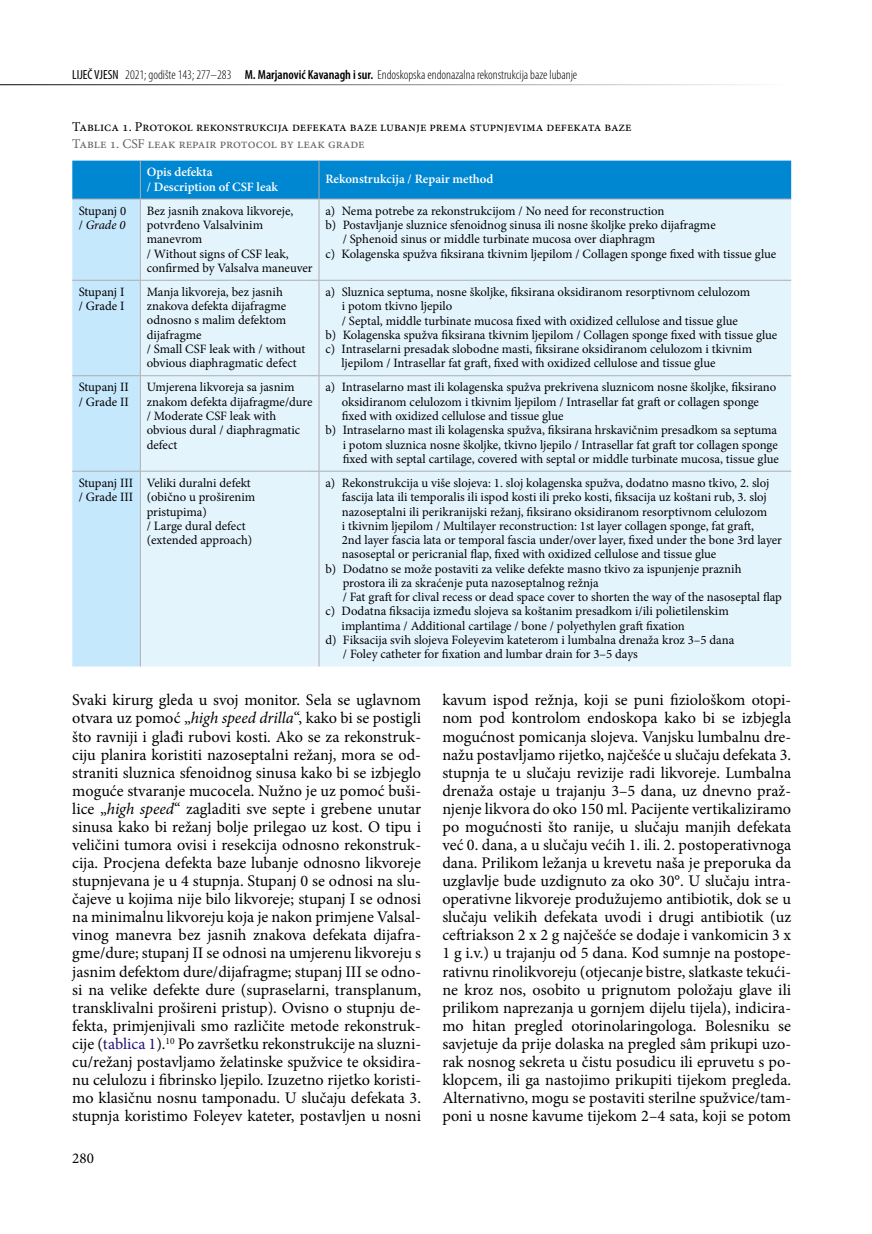
<style>
.page{position:relative;width:872px;height:1234px;background:#fff}
.page>*{position:absolute;margin:0;border:0;box-sizing:border-box;transform-origin:0 0}
.t1{font:16.2px/18px "Minion Pro";color:#000;text-align:justify}
.t2{font:15px "Minion Pro";color:#000}
.t3{font:13.5px "Minion Pro";color:#000}
.t4{font:13.5px "Minion Pro";color:#646365}
.t5{font:300 condensed 13.2px "Myriad Pro";color:#000}
.t6{font:12.75px/14.2px "Minion Pro";letter-spacing:-.005em;color:#000}
.t7{font:600 12.75px/14.2px "Minion Pro";color:#fff}
.s1{font-weight:400}
.s2{font-weight:600}
.s3{font-style:italic}
.s4{color:#231177}
</style>
<div class="page">
<hr style="left:0;top:84px;width:791px;height:1px;background:#000">
<svg style="left:72px;top:160px;width:719px;height:506px;background:#6bbbe7"></svg>
<div style="left:141px;top:200px;width:650px;height:466px;background:#e4f4fd"></div>
<hr style="left:140px;top:160px;width:1px;height:39px;background:#adaeb1">
<hr style="left:319px;top:160px;width:1px;height:39px;background:#adaeb1">
<hr style="left:72px;top:199px;width:68px;height:1px;background:#adaeb1">
<hr style="left:140px;top:199px;width:179px;height:1px;background:#adaeb1">
<hr style="left:140px;top:199px;width:1px;height:81px;background:#adaeb1">
<hr style="left:319px;top:199px;width:472px;height:1px;background:#adaeb1">
<hr style="left:319px;top:199px;width:1px;height:81px;background:#adaeb1">
<hr style="left:72px;top:280px;width:68px;height:1px;background:#adaeb1">
<hr style="left:140px;top:280px;width:179px;height:1px;background:#adaeb1">
<hr style="left:140px;top:280px;width:1px;height:95px;background:#adaeb1">
<hr style="left:319px;top:280px;width:472px;height:1px;background:#adaeb1">
<hr style="left:319px;top:280px;width:1px;height:95px;background:#adaeb1">
<hr style="left:72px;top:375px;width:68px;height:1px;background:#adaeb1">
<hr style="left:140px;top:375px;width:179px;height:1px;background:#adaeb1">
<hr style="left:140px;top:376px;width:1px;height:94px;background:#adaeb1">
<hr style="left:319px;top:375px;width:472px;height:1px;background:#adaeb1">
<hr style="left:319px;top:376px;width:1px;height:94px;background:#adaeb1">
<hr style="left:72px;top:470px;width:68px;height:1px;background:#adaeb1">
<hr style="left:140px;top:470px;width:179px;height:1px;background:#adaeb1">
<hr style="left:140px;top:471px;width:1px;height:195px;background:#adaeb1">
<hr style="left:319px;top:470px;width:472px;height:1px;background:#adaeb1">
<hr style="left:319px;top:471px;width:1px;height:195px;background:#adaeb1">
<p class="t5" style="left:72px;top:67px;width:506px"><span class="s1">LIJEČ VJESN</span> 2021; godište 143; 277–283 <span class="s2">M. Marjanović Kavanagh i sur.</span> Endoskopska endonazalna rekonstrukcija baze lubanje</p>
<p class="t3" style="left:72px;top:118px;width:561px">Tablica 1. Protokol rekonstrukcija defekata baze lubanje prema stupnjevima defekata baze</p>
<p class="t4" style="left:72px;top:135px;width:294px">Table 1. CSF leak repair protocol by leak grade</p>
<p class="t7" style="left:147px;top:165px;width:133px">Opis defekta<br>/ Description of CSF leak</p>
<p class="t7" style="left:325px;top:172px;width:169px">Rekonstrukcija / Repair method</p>
<p class="t6" style="left:79px;top:203px;width:49px">Stupanj 0 / <span class="s3">Grade 0</span></p>
<p class="t6" style="left:147px;top:203px;width:167px">Bez jasnih znakova likvoreje, potvrđeno Valsalvinim manevrom<br>/ Without signs of CSF leak, confirmed by Valsalva maneuver</p>
<p class="t6" style="left:325px;top:203px;width:341px">a) Nema potrebe za rekonstrukcijom / No need for reconstruction</p>
<p class="t6" style="left:325px;top:218px;width:392px">b) Postavljanje sluznice sfenoidnog sinusa ili nosne školjke preko dijafragme</p>
<p class="t6" style="left:343px;top:232px;width:314px">/ Sphenoid sinus or middle turbinate mucosa over diaphragm</p>
<p class="t6" style="left:325px;top:246px;width:452px">c) Kolagenska spužva fiksirana tkivnim ljepilom / Collagen sponge fixed with tissue glue</p>
<p class="t6" style="left:79px;top:285px;width:47px">Stupanj I / Grade I</p>
<p class="t6" style="left:147px;top:285px;width:160px">Manja likvoreja, bez jasnih znakova defekta dijafragme odnosno s malim defektom dijafragme<br>/ Small CSF leak with / without obvious diaphragmatic defect</p>
<p class="t6" style="left:325px;top:285px;width:426px">a) Sluznica septuma, nosne školjke, fiksirana oksidiranom resorptivnom celulozom</p>
<p class="t6" style="left:342px;top:299px;width:112px">i potom tkivno ljepilo</p>
<p class="t6" style="left:342px;top:313px;width:398px">/ Septal, middle turbinate mucosa fixed with oxidized cellulose and tissue glue</p>
<p class="t6" style="left:325px;top:327px;width:453px">b) Kolagenska spužva fiksirana tkivnim ljepilom / Collagen sponge fixed with tissue glue</p>
<p class="t6" style="left:325px;top:342px;width:428px">c) Intraselarni presadak slobodne masti, fiksirane oksidiranom celulozom i tkivnim</p>
<p class="t6" style="left:341px;top:356px;width:375px">ljepilom / Intrasellar fat graft, fixed with oxidized cellulose and tissue glue</p>
<p class="t6" style="left:79px;top:380px;width:52px">Stupanj II / Grade II</p>
<p class="t6" style="left:147px;top:380px;width:167px">Umjerena likvoreja sa jasnim znakom defekta dijafragme/dure / Moderate CSF leak with obvious dural / diaphragmatic defect</p>
<p class="t6" style="left:325px;top:380px;width:452px">a) Intraselarno mast ili kolagenska spužva prekrivena sluznicom nosne školjke, fiksirano</p>
<p class="t6" style="left:342px;top:394px;width:419px">oksidiranom celulozom i tkivnim ljepilom / Intrasellar fat graft or collagen sponge</p>
<p class="t6" style="left:342px;top:409px;width:223px">fixed with oxidized cellulose and tissue glue</p>
<p class="t6" style="left:325px;top:423px;width:453px">b) Intraselarno mast ili kolagenska spužva, fiksirana hrskavičnim presadkom sa septuma</p>
<p class="t6" style="left:343px;top:437px;width:437px">i potom sluznica nosne školjke, tkivno ljepilo / Intrasellar fat graft tor collagen sponge</p>
<p class="t6" style="left:343px;top:451px;width:438px">fixed with septal cartilage, covered with septal or middle turbinate mucosa, tissue glue</p>
<p class="t6" style="left:79px;top:475px;width:56px">Stupanj III / Grade III</p>
<p class="t6" style="left:147px;top:475px;width:110px">Veliki duralni defekt (obično u proširenim pristupima)<br>/ Large dural defect (extended approach)</p>
<p class="t6" style="left:325px;top:475px;width:446px">a) Rekonstrukcija u više slojeva: 1. sloj kolagenska spužva, dodatno masno tkivo, 2. sloj</p>
<p class="t6" style="left:342px;top:490px;width:427px">fascija lata ili temporalis ili ispod kosti ili preko kosti, fiksacija uz koštani rub, 3. sloj</p>
<p class="t6" style="left:342px;top:504px;width:427px">nazoseptalni ili perikranijski režanj, fiksirano oksidiranom resorptivnom celulozom</p>
<p class="t6" style="left:342px;top:518px;width:414px">i tkivnim ljepilom / Multilayer reconstruction: 1st layer collagen sponge, fat graft,</p>
<p class="t6" style="left:342px;top:533px;width:441px">2nd layer fascia lata or temporal fascia under/over layer, fixed under the bone 3rd layer</p>
<p class="t6" style="left:342px;top:547px;width:376px">nasoseptal or pericranial flap, fixed with oxidized cellulose and tissue glue</p>
<p class="t6" style="left:325px;top:561px;width:418px">b) Dodatno se može postaviti za velike defekte masno tkivo za ispunjenje praznih</p>
<p class="t6" style="left:343px;top:575px;width:257px">prostora ili za skraćenje puta nazoseptalnog režnja</p>
<p class="t6" style="left:343px;top:590px;width:441px">/ Fat graft for clival recess or dead space cover to shorten the way of the nasoseptal flap</p>
<p class="t6" style="left:325px;top:604px;width:405px">c) Dodatna fiksacija između slojeva sa koštanim presadkom i/ili polietilenskim</p>
<p class="t6" style="left:341px;top:618px;width:345px">implantima / Additional cartilage / bone / polyethylen graft fixation</p>
<p class="t6" style="left:325px;top:632px;width:410px">d) Fiksacija svih slojeva Foleyevim kateterom i lumbalna drenaža kroz 3–5 dana</p>
<p class="t6" style="left:343px;top:647px;width:296px">/ Foley catheter for fixation and lumbar drain for 3–5 days</p>
<p class="t1" style="left:72px;top:691px;width:350px">Svaki kirurg gleda u svoj monitor. Sela se uglavnom otvara uz pomoć „<span class="s3">high speed drilla</span>“, kako bi se postigli što ravniji i glađi rubovi kosti. Ako se za rekonstruk&shy;ciju planira koristiti nazoseptalni režanj, mora se od&shy;straniti sluznica sfenoidnog sinusa kako bi se izbjeglo moguće stvaranje mucocela. Nužno je uz pomoć buši&shy;lice „<span class="s3">high speed</span>“ zagladiti sve septe i grebene unutar sinusa kako bi režanj bolje prilegao uz kost. O tipu i veličini tumora ovisi i resekcija odnosno rekonstruk&shy;cija. Procjena defekta baze lubanje odnosno likvoreje stupnjevana je u 4 stupnja. Stupanj 0 se odnosi na slu&shy;čajeve u kojima nije bilo likvoreje; stupanj I se odnosi na minimalnu likvoreju koja je nakon primjene Valsal&shy;vinog manevra bez jasnih znakova defekata dijafra&shy;gme/dure; stupanj II se odnosi na umjerenu likvoreju s jasnim defektom dure/dijafragme; stupanj III se odno&shy;si na velike defekte dure (supraselarni, transplanum, transklivalni prošireni pristup). Ovisno o stupnju de&shy;fekta, primjenjivali smo različite metode rekonstruk&shy;cije (<span class="s4">tablica 1</span>).<sup>10</sup> Po završetku rekonstrukcije na sluzni&shy;cu/režanj postavljamo želatinske spužvice te oksidira&shy;nu celulozu i fibrinsko ljepilo. Izuzetno rijetko koristi&shy;mo klasičnu nosnu tamponadu. U slučaju defekata 3. stupnja koristimo Foleyev kateter, postavljen u nosni</p>
<p class="t1" style="left:442px;top:691px;width:350px">kavum ispod režnja, koji se puni fiziološkom otopi&shy;nom pod kontrolom endoskopa kako bi se izbjegla mogućnost pomicanja slojeva. Vanjsku lumbalnu dre&shy;nažu postavljamo rijetko, najčešće u slučaju defekata 3. stupnja te u slučaju revizije radi likvoreje. Lumbalna drenaža ostaje u trajanju 3–5 dana, uz dnevno praž&shy;njenje likvora do oko 150 ml. Pacijente vertikaliziramo po mogućnosti što ranije, u slučaju manjih defekata već 0. dana, a u slučaju većih 1. ili. 2. postoperativnoga dana. Prilikom ležanja u krevetu naša je preporuka da uzglavlje bude uzdignuto za oko 30°. U slučaju intra&shy;operativne likvoreje produžujemo antibiotik, dok se u slučaju velikih defekata uvodi i drugi antibiotik (uz ceftriakson 2 x 2 g najčešće se dodaje i vankomicin 3 x 1 g i.v.) u trajanju od 5 dana. Kod sumnje na postope&shy;rativnu rinolikvoreju (otjecanje bistre, slatkaste tekući&shy;ne kroz nos, osobito u prignutom položaju glave ili prilikom naprezanja u gornjem dijelu tijela), indicira&shy;mo hitan pregled otorinolaringologa. Bolesniku se savjetuje da prije dolaska na pregled sâm prikupi uzo&shy;rak nosnog sekreta u čistu posudicu ili epruvetu s po&shy;klopcem, ili ga nastojimo prikupiti tijekom pregleda.<br>Alternativno, mogu se postaviti sterilne spužvice/tam&shy;poni u nosne kavume tijekom 2–4 sata, koji se potom</p>
<p class="t2" style="left:72px;top:1147px;width:23px">280</p>
</div>
